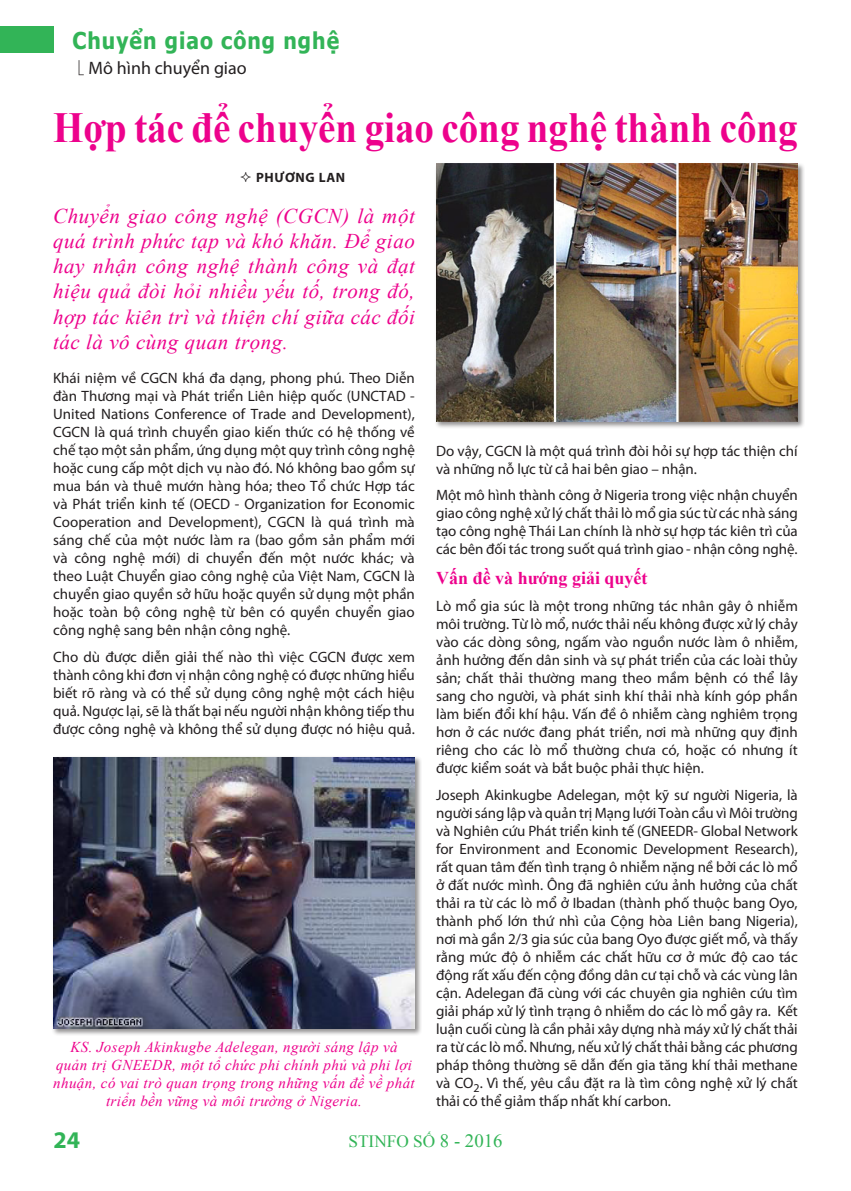
<style>
.page{position:relative;width:851px;height:1191px;background:#fff}
.page>*{position:absolute;margin:0;border:0;box-sizing:border-box;transform-origin:0 0}
.t1{font:700 42.9px "Times New Roman";color:#ed028c;scale:.91 1}
.t2{font:700 24px "Myriad Pro";color:#32b457}
.t3{font:700 23.1px "Tahoma";letter-spacing:.05em;color:#32b457;scale:.91 1}
.t4{font:italic 21px/25.2px "Times New Roman";letter-spacing:.025em;color:#ed028c;text-align:justify}
.t5{font:700 18px "Times New Roman";color:#ed028c}
.t6{font:18px "Myriad Pro";color:#231f20}
.t7{font:17.25px "Times New Roman";color:#32b457}
.t8{font:15px/18px "Myriad Pro";letter-spacing:-.005em;color:#231f20;text-align:justify}
.t9{font:italic 15px/18px "Times New Roman";letter-spacing:.025em;color:#ed028c;text-align:center}
.Tacgia{font:700 13.5px "Myriad Pro";letter-spacing:.05em;color:#231f20}
.s1{font-size:18.75px}
</style>
<div class="page">
<div style="left:0;top:26px;width:53px;height:27px;background:#32b457"></div>
<div style="left:434px;top:162px;width:371px;height:267px;background:#231f20;opacity:.5"></div>
<img style="left:436px;top:164px;width:361px;height:257px">
<div style="left:51px;top:755px;width:371px;height:280px;background:#231f20;opacity:.5"></div>
<img style="left:53px;top:757px;width:362px;height:271px">
<h3 class="t3" style="left:72px;top:24px;width:295px">Chuyển giao công nghệ</h3>
<p class="t6" style="left:88px;top:57px;width:160px">Mô hình chuyển giao</p>
<p class="t1" style="left:53px;top:98px;width:819px">Hợp tác để chuyển giao công nghệ thành công</p>
<p class="Tacgia" style="left:256px;top:169px;width:91px">PHƯƠNG LAN</p>
<p class="t4" style="left:53px;top:203px;width:363px">Chuyển giao công nghệ (CGCN) là một quá trình phức tạp và khó khăn. Để giao hay nhận công nghệ thành công và đạt hiệu quả đòi hỏi nhiều yếu tố, trong đó, hợp tác kiên trì và thiện chí giữa các đối tác là vô cùng quan trọng.</p>
<p class="t8" style="left:53px;top:369px;width:363px">Khái niệm về CGCN khá đa dạng, phong phú. Theo Diễn đàn Thương mại và Phát triển Liên hiệp quốc (UNCTAD - United Nations Conference of Trade and Development), CGCN là quá trình chuyển giao kiến thức có hệ thống về chế tạo một sản phẩm, ứng dụng một quy trình công nghệ hoặc cung cấp một dịch vụ nào đó. Nó không bao gồm sự mua bán và thuê mướn hàng hóa; theo Tổ chức Hợp tác và Phát triển kinh tế (OECD - Organization for Economic Cooperation and Development), CGCN là quá trình mà sáng chế của một nước làm ra (bao gồm sản phẩm mới và công nghệ mới) di chuyển đến một nước khác; và theo Luật Chuyển giao công nghệ của Việt Nam, CGCN là chuyển giao quyền sở hữu hoặc quyền sử dụng một phần hoặc toàn bộ công nghệ từ bên có quyền chuyển giao công nghệ sang bên nhận công nghệ.</p>
<p class="t8" style="left:53px;top:647px;width:363px">Cho dù được diễn giải thế nào thì việc CGCN được xem thành công khi đơn vị nhận công nghệ có được những hiểu biết rõ ràng và có thể sử dụng công nghệ một cách hiệu quả. Ngược lại, sẽ là thất bại nếu người nhận không tiếp thu được công nghệ và không thể sử dụng được nó hiệu quả.</p>
<p class="t8" style="left:436px;top:441px;width:363px">Do vậy, CGCN là một quá trình đòi hỏi sự hợp tác thiện chí và những nỗ lực từ cả hai bên giao – nhận.</p>
<p class="t8" style="left:436px;top:486px;width:363px">Một mô hình thành công ở Nigeria trong việc nhận chuyển giao công nghệ xử lý chất thải lò mổ gia súc từ các nhà sáng tạo công nghệ Thái Lan chính là nhờ sự hợp tác kiên trì của các bên đối tác trong suốt quá trình giao - nhận công nghệ.</p>
<p class="t5" style="left:436px;top:566px;width:213px">Vấn đề và hướng giải quyết</p>
<p class="t8" style="left:436px;top:596px;width:363px">Lò mổ gia súc là một trong những tác nhân gây ô nhiễm môi trường. Từ lò mổ, nước thải nếu không được xử lý chảy vào các dòng sông, ngấm vào nguồn nước làm ô nhiễm, ảnh hưởng đến dân sinh và sự phát triển của các loài thủy sản; chất thải thường mang theo mầm bệnh có thể lây sang cho người, và phát sinh khí thải nhà kính góp phần làm biến đổi khí hậu. Vấn đề ô nhiễm càng nghiêm trọng hơn ở các nước đang phát triển, nơi mà những quy định riêng cho các lò mổ thường chưa có, hoặc có nhưng ít được kiểm soát và bắt buộc phải thực hiện.</p>
<p class="t8" style="left:436px;top:785px;width:363px">Joseph Akinkugbe Adelegan, một kỹ sư người Nigeria, là người sáng lập và quản trị Mạng lưới Toàn cầu vì Môi trường và Nghiên cứu Phát triển kinh tế (GNEEDR- Global Network for Environment and Economic Development Research), rất quan tâm đến tình trạng ô nhiễm nặng nề bởi các lò mổ ở đất nước mình. Ông đã nghiên cứu ảnh hưởng của chất thải ra từ các lò mổ ở Ibadan (thành phố thuộc bang Oyo, thành phố lớn thứ nhì của Cộng hòa Liên bang Nigeria), nơi mà gần 2/3 gia súc của bang Oyo được giết mổ, và thấy rằng mức độ ô nhiễm các chất hữu cơ ở mức độ cao tác động rất xấu đến cộng đồng dân cư tại chỗ và các vùng lân cận. Adelegan đã cùng với các chuyên gia nghiên cứu tìm giải pháp xử lý tình trạng ô nhiễm do các lò mổ gây ra. Kết luận cuối cùng là cần phải xây dựng nhà máy xử lý chất thải ra từ các lò mổ. Nhưng, nếu xử lý chất thải bằng các phương pháp thông thường sẽ dẫn đến gia tăng khí thải methane và CO<sub>2</sub>. Vì thế, yêu cầu đặt ra là tìm công nghệ xử lý chất thải có thể giảm thấp nhất khí carbon.</p>
<p class="t9" style="left:53px;top:1037px;width:363px">KS. Joseph Akinkugbe Adelegan, người sáng lập và quản trị GNEEDR, một tổ chức phi chính phủ và phi lợi nhuận, có vai trò quan trọng trong những vấn đề về phát triển bền vững và môi trường ở Nigeria.</p>
<p class="t2" style="left:53px;top:1124px;width:28px">24</p>
<p class="t7" style="left:348px;top:1130px;width:155px">STINFO SỐ <span class="s1">8 - 2016</span></p>
</div>
